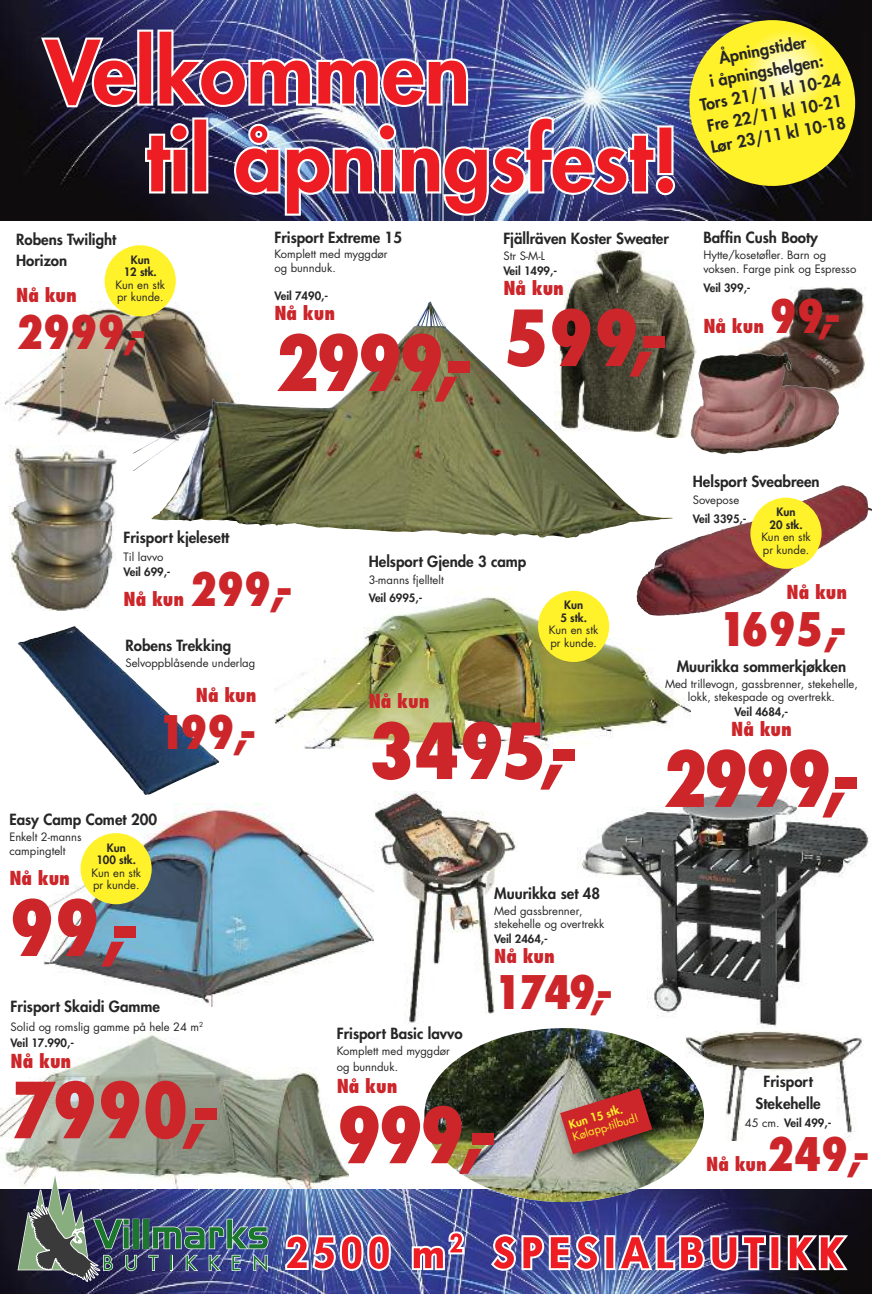
<style>
.page{position:relative;width:872px;height:1294px;background:#fff}
.page>*{position:absolute;margin:0;border:0;box-sizing:border-box;transform-origin:0 0}
.t1{font:800 condensed 75px "Futura";letter-spacing:-.05em;color:#cc262b}
.t2{font:800 condensed 45px "Futura";color:#cc262b}
.t3{font:800 condensed 18.75px "Futura";color:#cc262b}
.t4{font:800 16.12px/21.5px "Futura";color:#272627;text-align:center}
.t5{font:800 15px/21.2px "Futura";color:#272627}
.t6{font:11.25px/12.5px "Futura";color:#272627}
.t7{font:800 11.25px/12.5px "Futura";color:#272627;text-align:center}
.t8{font:11.25px "Futura";color:#fff12a}
.t9{font:800 11.25px "Futura";color:#fff12a}
.s1{font-weight:700;font-stretch:normal}
.s2{font-weight:800}
.s3{font-weight:400}
</style>
<div class="page">
<img style="left:686px;top:1031px;width:176px;height:109px">
<img style="left:4px;top:292px;width:238px;height:150px">
<img style="left:10px;top:448px;width:107px;height:162px">
<img style="left:564px;top:250px;width:132px;height:187px">
<img style="left:745px;top:287px;width:120px;height:103px">
<img style="left:690px;top:352px;width:149px;height:102px">
<img style="left:577px;top:794px;width:292px;height:236px">
<img style="left:35px;top:803px;width:339px;height:203px">
<img style="left:274px;top:587px;width:417px;height:163px">
<img style="left:0;top:1032px;width:349px;height:157px">
<img style="left:0;top:0;width:871px;height:220px">
<img style="left:41px;top:30px;width:427px;height:77px">
<svg style="left:145px;top:117px;width:63px;height:76px;background:#af4b57"></svg>
<img style="left:234px;top:116px;width:441px;height:100px">
<div style="left:689px;top:20px;width:166px;height:166px;background:#fff12a;border-radius:50%"></div>
<svg style="left:744px;top:30px;width:83px;height:83px;background:#fff674"></svg>
<img style="left:0;top:1189px;width:872px;height:104px">
<svg style="left:285px;top:1234px;width:106px;height:36px"></svg>
<svg style="left:412px;top:1231px;width:52px;height:39px"></svg>
<svg style="left:491px;top:1234px;width:289px;height:36px;background:#b26681"></svg>
<svg style="left:787px;top:1235px;width:61px;height:35px"></svg>
<img style="left:18px;top:1175px;width:250px;height:106px">
<img style="left:424px;top:1028px;width:280px;height:173px;border-radius:50%">
<img style="left:636px;top:485px;width:236px;height:117px">
<img style="left:17px;top:626px;width:202px;height:169px">
<div style="left:81px;top:833px;width:71px;height:71px;background:#fff12a;border-radius:50%"></div>
<div style="left:538px;top:591px;width:71px;height:71px;background:#fff12a;border-radius:50%"></div>
<div style="left:105px;top:245px;width:71px;height:71px;background:#fff12a;border-radius:50%"></div>
<img style="left:242px;top:301px;width:431px;height:237px">
<img style="left:551px;top:1079px;width:120px;height:94px">
<svg style="left:560px;top:1088px;width:92px;height:66px;background:#a54642"></svg>
<img style="left:374px;top:791px;width:142px;height:232px">
<div style="left:750px;top:497px;width:71px;height:72px;background:#fff12a;border-radius:50%"></div>
<h3 class="t5" style="left:16px;top:229px;width:102px">Robens Twilight<br>Horizon</h3>
<h3 class="t3" style="left:16px;top:287px;width:62px">Nå kun</h3>
<h2 class="t2" style="left:16px;top:313px;width:132px">2999<span class="s1">,-</span></h2>
<p class="t7" style="left:124px;top:254px;width:35px">Kun<br>12 stk.</p>
<p class="t6" style="left:116px;top:279px;width:51px">Kun en stk pr kunde.</p>
<h3 class="t5" style="left:274px;top:228px;width:129px">Frisport Extreme 15</h3>
<p class="t6" style="left:274px;top:248px;width:115px;line-height:13.5px">Komplett med myggdør og bunnduk.</p>
<p class="t7" style="left:274px;top:290px;width:55px">Veil 7490,-</p>
<h3 class="t3" style="left:274px;top:305px;width:62px">Nå kun</h3>
<h1 class="t1" style="left:274px;top:331px;width:200px">2999<span class="s1">,-</span></h1>
<h3 class="t4" style="left:690px;top:54px;width:144px;rotate:-11deg">Åpningstider<br>i åpningshelgen:<br>Tors 21/11 kl 10-24<br>Fre 22/11 kl 10-21<br>Lør 23/11 kl 10-18</h3>
<h3 class="t5" style="left:503px;top:228px;width:167px">Fjällräven Koster Sweater</h3>
<p class="t6" style="left:503px;top:251px;width:43px">Str S-M-L</p>
<p class="t7" style="left:503px;top:265px;width:55px">Veil 1499,-</p>
<h3 class="t3" style="left:503px;top:280px;width:62px">Nå kun</h3>
<h1 class="t1" style="left:503px;top:306px;width:166px">599<span class="s1">,-</span></h1>
<h3 class="t5" style="left:703px;top:228px;width:116px">Baffin Cush Booty</h3>
<p class="t6" style="left:703px;top:248px;width:154px;line-height:14.6px">Hytte/kosetøfler. Barn og voksen. Farge pink og Espresso</p>
<p class="t7" style="left:703px;top:282px;width:49px">Veil 399,-</p>
<h3 class="t3" style="left:703px;top:318px;width:62px">Nå kun</h3>
<h2 class="t2" style="left:770px;top:297px;width:73px">99<span class="s1">,-</span></h2>
<h3 class="t5" style="left:123px;top:528px;width:107px">Frisport kjelesett</h3>
<p class="t6" style="left:123px;top:552px;width:41px">Til lavvo</p>
<p class="t7" style="left:123px;top:566px;width:49px">Veil 699,-</p>
<h3 class="t3" style="left:123px;top:591px;width:62px">Nå kun</h3>
<h2 class="t2" style="left:190px;top:570px;width:105px">299<span class="s1">,-</span></h2>
<h3 class="t5" style="left:125px;top:635px;width:107px">Robens Trekking</h3>
<p class="t6" style="left:125px;top:657px;width:131px">Selvoppblåsende underlag</p>
<h3 class="t3" style="left:196px;top:686px;width:62px">Nå kun</h3>
<h2 class="t2" style="left:158px;top:713px;width:100px">199<span class="s1">,-</span></h2>
<h3 class="t5" style="left:9px;top:809px;width:149px">Easy Camp Comet 200</h3>
<p class="t6" style="left:9px;top:830px;width:74px;line-height:14.6px">Enkelt 2-manns campingtelt</p>
<h3 class="t3" style="left:9px;top:870px;width:62px">Nå kun</h3>
<h1 class="t1" style="left:9px;top:896px;width:132px">99<span class="s1">,-</span></h1>
<p class="t7" style="left:96px;top:842px;width:41px">Kun<br>100 stk.</p>
<p class="t6" style="left:91px;top:867px;width:51px">Kun en stk pr kunde.</p>
<h3 class="t5" style="left:11px;top:997px;width:151px">Frisport Skaidi Gamme</h3>
<p class="t6" style="left:11px;top:1019px;width:194px;line-height:16.2px">Solid og romslig gamme på hele 24 m<sup>2<br></sup><span class="s2">Veil 17.990,-</span></p>
<h3 class="t3" style="left:11px;top:1052px;width:62px">Nå kun</h3>
<h1 class="t1" style="left:11px;top:1078px;width:212px">7990<span class="s1">,-</span></h1>
<h3 class="t5" style="left:369px;top:551px;width:159px">Helsport Gjende 3 camp</h3>
<p class="t6" style="left:369px;top:574px;width:76px">3-manns fjelltelt</p>
<p class="t7" style="left:369px;top:592px;width:55px">Veil 6995,-</p>
<p class="t7" style="left:560px;top:600px;width:28px">Kun<br>5 stk.</p>
<p class="t6" style="left:549px;top:625px;width:51px">Kun en stk pr kunde.</p>
<h3 class="t3" style="left:369px;top:693px;width:62px">Nå kun</h3>
<h1 class="t1" style="left:369px;top:719px;width:212px">3495<span class="s1">,-</span></h1>
<h3 class="t5" style="left:693px;top:472px;width:128px">Helsport Sveabreen</h3>
<p class="t6" style="left:693px;top:494px;width:48px">Sovepose</p>
<p class="t7" style="left:693px;top:513px;width:55px">Veil 3395,-</p>
<p class="t7" style="left:769px;top:506px;width:35px">Kun<br>20 stk.</p>
<p class="t6" style="left:761px;top:532px;width:51px">Kun en stk pr kunde.</p>
<h3 class="t3" style="left:786px;top:584px;width:62px">Nå kun</h3>
<h2 class="t2" style="left:719px;top:610px;width:130px">1695<span class="s1">,-</span></h2>
<h3 class="t5" style="left:676px;top:657px;width:171px">Muurikka sommerkjøkken</h3>
<p class="t6" style="left:665px;top:678px;width:194px;line-height:13.5px;text-align:center">Med trillevogn, gassbrenner, stekehelle, lokk, stekespade og overtrekk.</p>
<p class="t7" style="left:734px;top:706px;width:55px">Veil 4684,-</p>
<h3 class="t3" style="left:731px;top:721px;width:62px">Nå kun</h3>
<h1 class="t1" style="left:662px;top:747px;width:200px">2999<span class="s1">,-</span></h1>
<h3 class="t5" style="left:494px;top:884px;width:107px">Muurikka set 48</h3>
<p class="t6" style="left:494px;top:904px;width:112px;line-height:13.5px">Med gassbrenner, stekehelle og overtrekk</p>
<p class="t7" style="left:494px;top:933px;width:55px">Veil 2464,-</p>
<h3 class="t3" style="left:494px;top:948px;width:62px">Nå kun</h3>
<h2 class="t2" style="left:494px;top:973px;width:121px">1749<span class="s1">,-</span></h2>
<h3 class="t5" style="left:337px;top:1023px;width:127px">Frisport Basic lavvo</h3>
<p class="t6" style="left:337px;top:1043px;width:115px;line-height:16.4px">Komplett med myggdør og bunnduk.</p>
<h3 class="t3" style="left:337px;top:1077px;width:62px">Nå kun</h3>
<h1 class="t1" style="left:337px;top:1103px;width:163px">999<span class="s1">,-</span></h1>
<p class="t9" style="left:568px;top:1119px;width:57px;rotate:-17deg">Kun 15 stk.</p>
<p class="t8" style="left:571px;top:1131px;width:70px;rotate:-17deg">Kølapp-tilbud!</p>
<h3 class="t5" style="left:755px;top:1071px;width:67px;line-height:21.9px;text-align:center">Frisport<br>Stekehelle</h3>
<p class="t7" style="left:745px;top:1117px;width:88px"><span class="s3">45 cm.</span> Veil 499,-</p>
<h3 class="t3" style="left:706px;top:1156px;width:62px">Nå kun</h3>
<h2 class="t2" style="left:767px;top:1135px;width:105px">249<span class="s1">,-</span></h2>
</div>
